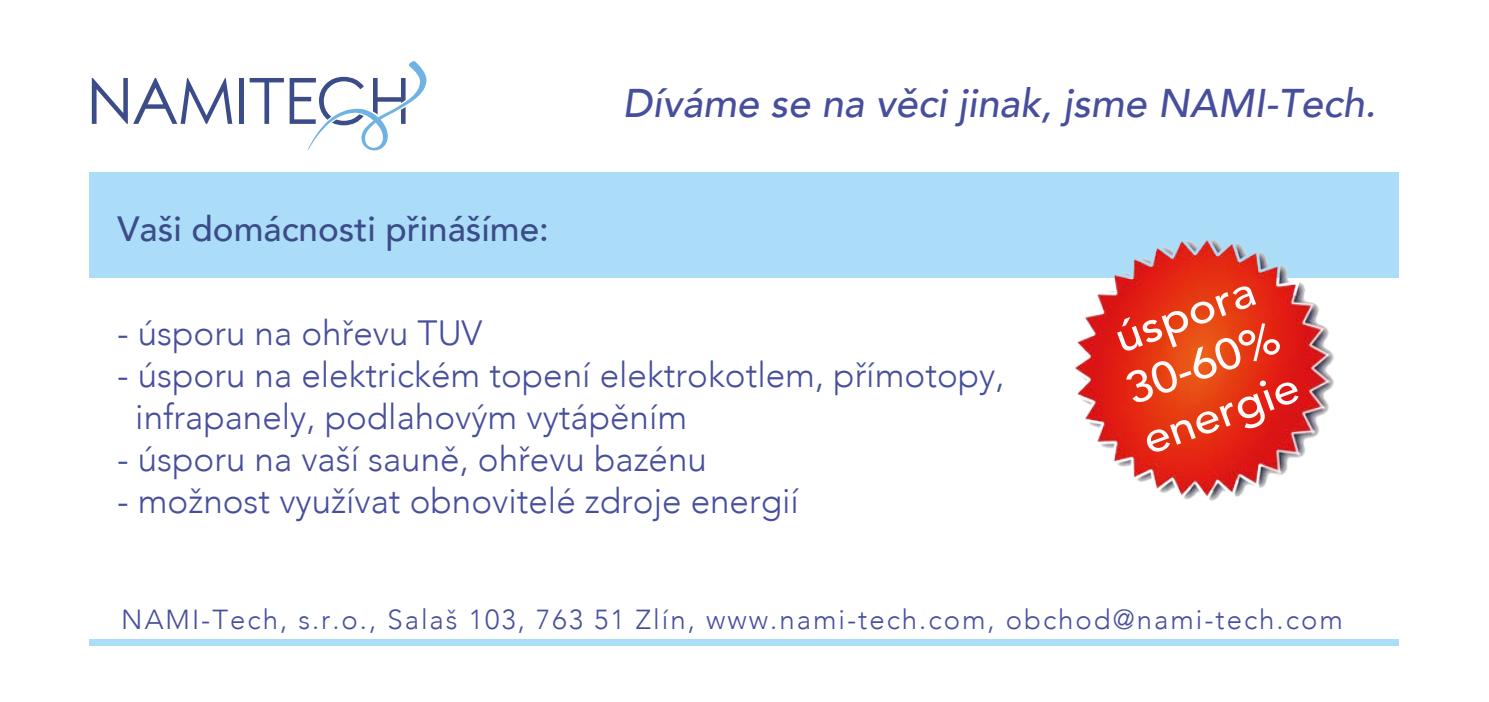
<style>
.page{position:relative;width:1489px;height:702px;background:#fff}
.page>*{position:absolute;margin:0;border:0;box-sizing:border-box;transform-origin:0 0}
.t1{font:500 43.75px/52.5px "Avenir";color:#fffbfb;scale:1.08 1}
.t2{font:italic 500 40px "Avenir";color:#474f9d}
.t3{font:300 35px/42px "Avenir";color:#474f9d}
.t4{font:500 35px "Avenir";color:#3c4c89}
.t5{font:300 27.5px "Avenir";letter-spacing:.075em;color:#474f9d}
</style>
<div class="page">
<div style="left:89px;top:639px;width:1309px;height:6px;background:#abddf8"></div>
<div style="left:89px;top:172px;width:1309px;height:106px;background:#abddf8"></div>
<img style="left:1075px;top:240px;width:258px;height:260px">
<svg style="left:92px;top:78px;width:140px;height:46px"></svg>
<hr style="left:239px;top:78px;width:4px;height:46px;background:#3c4c89">
<svg style="left:250px;top:61px;width:176px;height:89px"></svg>
<p class="t4" style="left:117px;top:199px;width:433px">Vaši domácnosti přinášíme:</p>
<p class="t2" style="left:622px;top:79px;width:754px">Díváme se na věci jinak, jsme NAMI-Tech.</p>
<p class="t3" style="left:117px;top:312px;width:367px">- úsporu na ohřevu TUV</p>
<p class="t3" style="left:135px;top:354px;width:870px;text-indent:-18px">- úsporu na elektrickém topení elektrokotlem, přímotopy, infrapanely, podlahovým vytápěním</p>
<p class="t3" style="left:117px;top:438px;width:591px">- úsporu na vaší sauně, ohřevu bazénu</p>
<p class="t3" style="left:117px;top:480px;width:683px">- možnost využívat obnovitelé zdroje energií</p>
<p class="t1" style="left:1098px;top:315px;width:152px;rotate:-20deg">úspora<br>30-60% energie</p>
<p class="t5" style="left:121px;top:603px;width:1222px">NAMI-Tech, s.r.o., Salaš 103, 763 51 Zlín, www.nami-tech.com, obchod@nami-tech.com</p>
</div>
